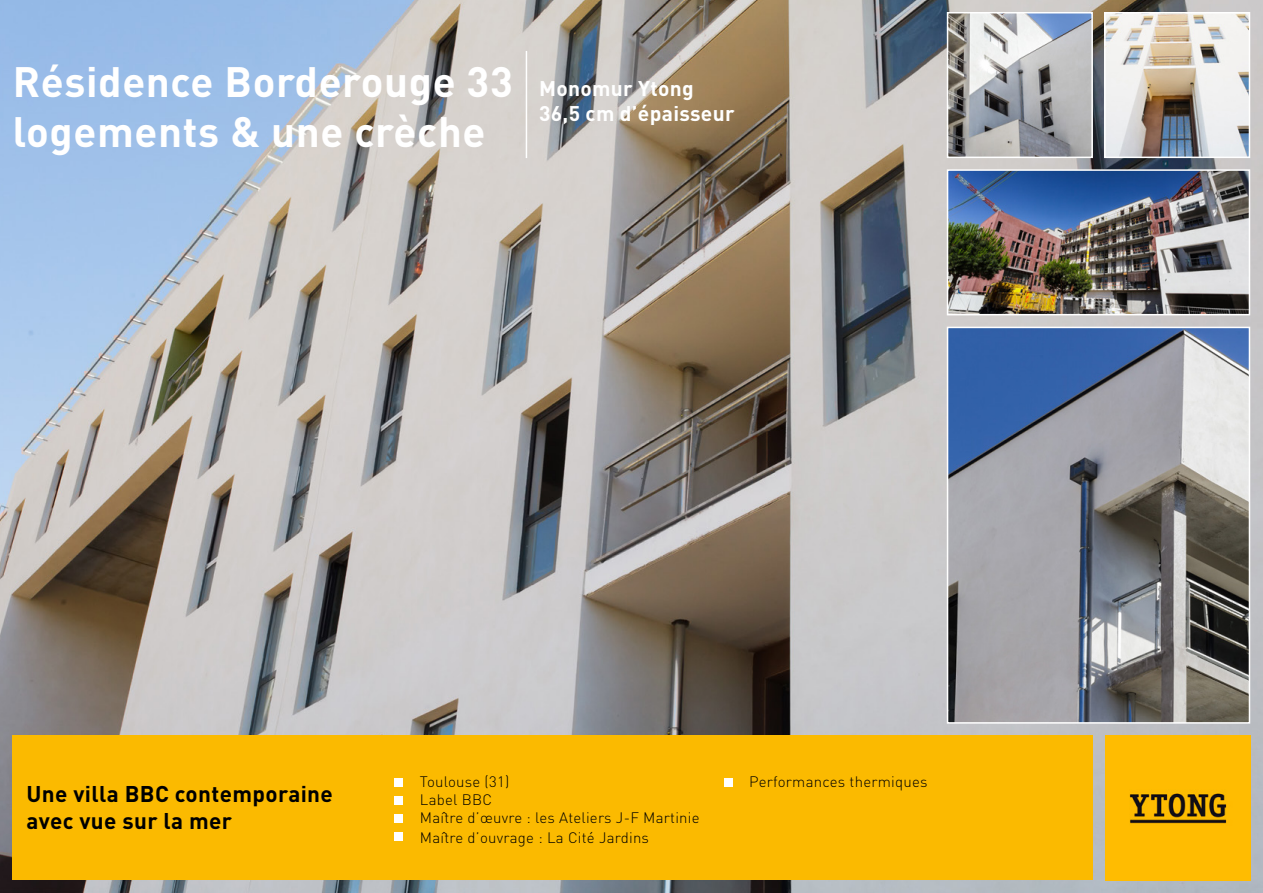
<style>
.page{position:relative;width:1263px;height:893px;background:#fff}
.page>*{position:absolute;margin:0;border:0;box-sizing:border-box;transform-origin:0 0}
.t1{font:700 42px/50.4px "DIN";letter-spacing:.015em;color:#fff}
.t2{font:700 22.5px/27px "DIN";letter-spacing:.015em;color:#000}
.t3{font:700 21px/25.2px "DIN";letter-spacing:.015em;color:#fff}
.t4{font:300 15px/19.8px "DIN";letter-spacing:.015em;color:#000}
</style>
<div class="page">
<img style="left:0;top:0;width:1263px;height:893px">
<div style="left:13px;top:736px;width:1080px;height:144px;background:#fbba00"></div>
<img style="left:1106px;top:736px;width:144px;height:144px">
<img style="left:950px;top:15px;width:140px;height:140px">
<div style="left:947px;top:12px;width:146px;height:146px;border:2px solid #fff"></div>
<img style="left:950px;top:172px;width:297px;height:140px">
<div style="left:947px;top:169px;width:303px;height:146px;border:2px solid #fff"></div>
<img style="left:1107px;top:15px;width:140px;height:140px">
<div style="left:1104px;top:12px;width:146px;height:146px;border:2px solid #fff"></div>
<hr style="left:526px;top:51px;width:1px;height:107px;background:#fff">
<div style="left:724px;top:778px;width:8px;height:9px;background:#fff"></div>
<div style="left:394px;top:796px;width:9px;height:9px;background:#fff"></div>
<div style="left:394px;top:778px;width:9px;height:9px;background:#fff"></div>
<div style="left:394px;top:814px;width:9px;height:9px;background:#fff"></div>
<div style="left:394px;top:832px;width:9px;height:9px;background:#fff"></div>
<img style="left:950px;top:330px;width:297px;height:391px">
<div style="left:947px;top:327px;width:303px;height:397px;border:2px solid #fff"></div>
<h1 class="t1" style="left:13px;top:55px;width:502px">Résidence Borderouge 33 logements &amp; une crèche</h1>
<h3 class="t3" style="left:539px;top:75px;width:197px">Monomur Ytong<br>36,5 cm d’épaisseur</h3>
<h2 class="t2" style="left:26px;top:779px;width:308px">Une villa BBC contemporaine avec vue sur la mer</h2>
<p class="t4" style="left:420px;top:771px;width:91px">Toulouse (31)</p>
<p class="t4" style="left:420px;top:807px;width:281px">Maître d’œuvre : les Ateliers J-F Martinie<br>Maître d’ouvrage : La Cité Jardins</p>
<p class="t4" style="left:420px;top:789px;width:74px">Label BBC</p>
<p class="t4" style="left:749px;top:771px;width:180px">Performances thermiques</p>
</div>
